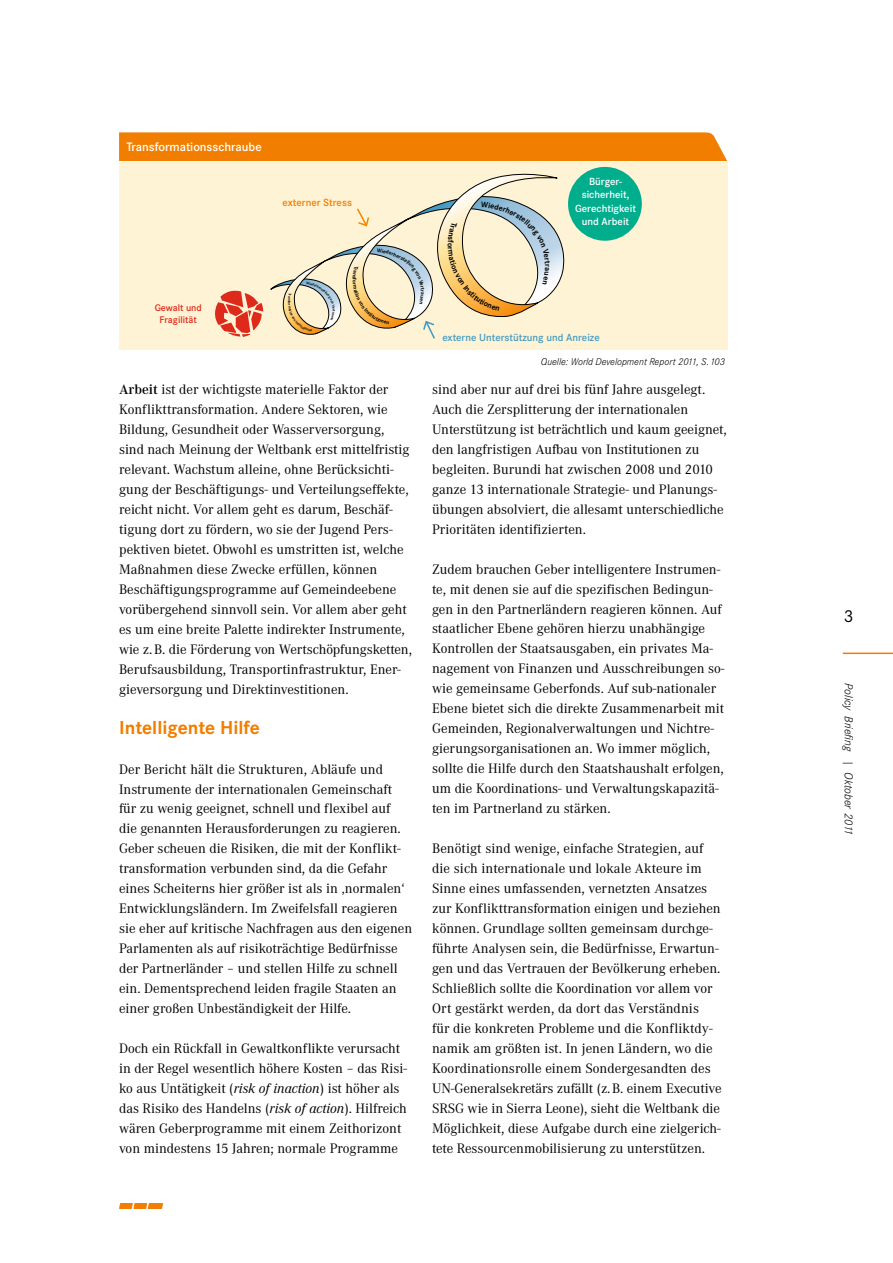
<style>
.page{position:relative;width:893px;height:1263px;background:#fff}
.page>*{position:absolute;margin:0;border:0;box-sizing:border-box;transform-origin:0 0}
.t1{font:700 19.5px "Corporate CVS";color:#f27e00}
.t2{font:18px "Corporate CVS";color:#000}
.t3{font:14.25px/20px "Corporate CVA";color:#000}
.t4{font:12.75px "Corporate CVS Demi";letter-spacing:-.005em;color:#fff}
.t5{font:italic 12px "Corporate CVS Light";color:#000}
.t6{font:10.8px/13.4px "Corporate CVS Demi";color:#fff;text-align:center}
.t7{font:10.8px "Corporate CVS Demi";color:#419bc2}
.t8{font:10.8px "Corporate CVS Demi";color:#f27e00}
.t9{font:italic 10.2px "Corporate CVS Light";color:#000}
.t10{font:10.05px/12.3px "Corporate CVS Demi";color:#dd2a1b;text-align:center}
.t11{font:700 8.1px "Corporate CVS";color:#000}
.t12{font:700 3.6px "Corporate CVS";color:#000}
.s1{font-family:"Corporate CVA Demi"}
.s2{font-style:italic}
</style>
<div class="page">
<hr style="left:843px;top:653px;width:50px;height:1px;background:#f27e00">
<svg style="left:119px;top:1203px;width:44px;height:6px"></svg>
<div style="left:119px;top:163px;width:608px;height:187px;background:#fff3d5"></div>
<div style="left:119px;top:132px;width:608px;height:29px;background:#f27e00"></div>
<div style="left:568px;top:167px;width:74px;height:74px;background:#00ae8e;border-radius:50%"></div>
<svg style="left:215px;top:290px;width:48px;height:47px"></svg>
<svg style="left:270px;top:173px;width:295px;height:166px"></svg>
<p class="t4" style="left:126px;top:139px;width:137px">Transformationsschraube</p>
<p class="t8" style="left:283px;top:197px;width:71px">externer Stress</p>
<p class="t10" style="left:155px;top:301px;width:49px">Gewalt und<br>Fragilität</p>
<p class="t12" style="left:291px;top:301px;width:3px;rotate:90deg">f</p>
<p class="t3" style="left:119px;top:379px;width:294px"><span class="s1">Arbeit</span> ist der wichtigste materielle Faktor der Konflikttransformation. Andere Sektoren, wie Bildung, Gesundheit oder Wasserversorgung, sind nach Meinung der Weltbank erst mittelfristig relevant. Wachstum alleine, ohne Berücksichti&shy;gung der Beschäftigungs- und Verteilungseffekte, reicht nicht. Vor allem geht es darum, Beschäf&shy;tigung dort zu fördern, wo sie der Jugend Pers&shy;pektiven bietet. Obwohl es umstritten ist, welche Maßnahmen diese Zwecke erfüllen, können Beschäftigungsprogramme auf Gemeindeebene vorübergehend sinnvoll sein. Vor allem aber geht es um eine breite Palette indirekter Instrumente, wie z.B. die Förderung von Wertschöpfungsketten, Berufsausbildung, Transportinfrastruktur, Ener&shy;gieversorgung und Direktinvestitionen.</p>
<h1 class="t1" style="left:119px;top:716px;width:142px">Intelligente Hilfe</h1>
<p class="t3" style="left:119px;top:759px;width:295px">Der Bericht hält die Strukturen, Abläufe und Instrumente der internationalen Gemeinschaft für zu wenig geeignet, schnell und flexibel auf<br>die genannten Herausforderungen zu reagieren.<br>Geber scheuen die Risiken, die mit der Konflikt&shy;transformation verbunden sind, da die Gefahr eines Scheiterns hier größer ist als in ‚normalen‘ Entwicklungsländern. Im Zweifelsfall reagieren sie eher auf kritische Nachfragen aus den eigenen Parlamenten als auf risikoträchtige Bedürfnisse der Partnerländer – und stellen Hilfe zu schnell ein. Dementsprechend leiden fragile Staaten an einer großen Unbeständigkeit der Hilfe.</p>
<p class="t3" style="left:119px;top:1039px;width:290px">Doch ein Rückfall in Gewaltkonflikte verursacht in der Regel wesentlich höhere Kosten – das Risi&shy;ko aus Untätigkeit (<span class="s2">risk of inaction</span>) ist höher als das Risiko des Handelns (<span class="s2">risk of action</span>). Hilfreich wären Geberprogramme mit einem Zeithorizont von mindestens 15 Jahren; normale Programme</p>
<p class="t11" style="left:552px;top:264px;width:5px;rotate:90deg">r</p>
<p class="t6" style="left:575px;top:175px;width:62px">Bürger&shy;sicherheit,<br>Gerechtigkeit und Arbeit</p>
<p class="t7" style="left:442px;top:331px;width:159px">externe Unterstützung und Anreize</p>
<p class="t9" style="left:541px;top:356px;width:186px">Quelle: World Development Report 2011, S.103</p>
<p class="t3" style="left:432px;top:379px;width:296px">sind aber nur auf drei bis fünf Jahre ausgelegt.<br>Auch die Zersplitterung der internationalen Unterstützung ist beträchtlich und kaum geeignet, den langfristigen Aufbau von Institutionen zu begleiten. Burundi hat zwischen 2008 und 2010 ganze 13 internationale Strategie- und Planungs&shy;übungen absolviert, die allesamt unterschiedliche Prioritäten identifizierten.</p>
<p class="t3" style="left:432px;top:559px;width:294px">Zudem brauchen Geber intelligentere Instrumen&shy;te, mit denen sie auf die spezifischen Bedingun&shy;gen in den Partnerländern reagieren können. Auf staatlicher Ebene gehören hierzu unabhängige Kontrollen der Staatsausgaben, ein privates Ma&shy;nagement von Finanzen und Ausschreibungen so&shy;wie gemeinsame Geberfonds. Auf sub-nationaler Ebene bietet sich die direkte Zusammenarbeit mit Gemeinden, Regionalverwaltungen und Nichtre&shy;gierungsorganisationen an. Wo immer möglich, sollte die Hilfe durch den Staatshaushalt erfolgen, um die Koordinations- und Verwaltungskapazitä&shy;ten im Partnerland zu stärken.</p>
<p class="t3" style="left:432px;top:839px;width:291px">Benötigt sind wenige, einfache Strategien, auf die sich internationale und lokale Akteure im Sinne eines umfassenden, vernetzten Ansatzes zur Konflikttransformation einigen und beziehen können. Grundlage sollten gemeinsam durchge&shy;führte Analysen sein, die Bedürfnisse, Erwartun&shy;gen und das Vertrauen der Bevölkerung erheben.<br>Schließlich sollte die Koordination vor allem vor Ort gestärkt werden, da dort das Verständnis<br>für die konkreten Probleme und die Konfliktdy&shy;namik am größten ist. In jenen Ländern, wo die Koordinationsrolle einem Sondergesandten des UN-Generalsekretärs zufällt (z.B. einem Executive SRSG wie in Sierra Leone), sieht die Weltbank die Möglichkeit, diese Aufgabe durch eine zielgerich&shy;tete Ressourcenmobilisierung zu unterstützen.</p>
<p class="t2" style="left:844px;top:606px;width:11px">3</p>
<p class="t5" style="left:855px;top:683px;width:154px;rotate:90deg">Policy Briefing | Oktober 2011</p>
</div>
